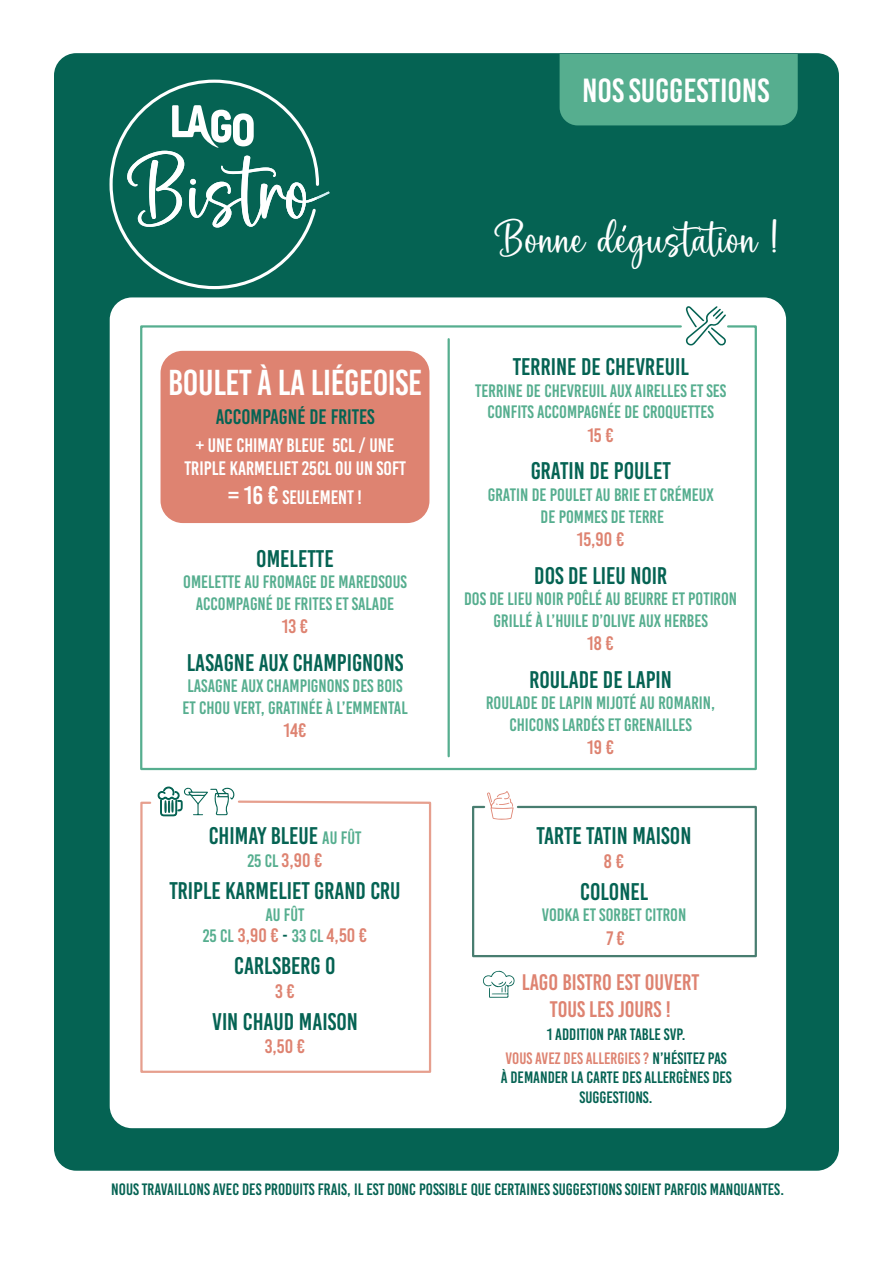
<style>
.page{position:relative;width:893px;height:1263px;background:#fff}
.page>*{position:absolute;margin:0;border:0;box-sizing:border-box;transform-origin:0 0}
.t1{font:48.3px "Wisteria";color:#fff}
.t2{font:36px "Bebas Kai";letter-spacing:-.01em;color:#fff}
.t3{font:33.45px "Bebas Kai";letter-spacing:-.005em;color:#fff}
.t4{font:24.15px "Bebas Kai";color:#056353}
.t5{font:22.5px/27px "Bebas Kai";color:#de8371;text-align:center}
.t6{font:21px "Bebas Kai";color:#056353}
.t7{font:19.5px/23.5px "Bebas Kai";color:#fff;text-align:center}
.t8{font:19.5px "Bebas Kai";color:#de8371}
.t9{font:18px/21.6px "Bebas Kai";color:#56ae8f;text-align:center}
.t10{font:16.5px/23.4px "Bebas Kai";color:#056353;text-align:center}
.s1{font-size:25.5px}
.s2{font-size:18px;color:#56ae8f}
.s3{font-size:18px;color:#056353}
.s4{color:#de8371}
</style>
<div class="page">
<div style="left:54px;top:53px;width:785px;height:1118px;background:#056353;border-radius:22px"></div>
<div style="left:110px;top:297px;width:676px;height:831px;background:#fff;border-radius:22px"></div>
<svg style="left:109px;top:79px;width:201px;height:211px"></svg>
<svg style="left:127px;top:105px;width:203px;height:123px"></svg>
<svg style="left:140px;top:325px;width:617px;height:446px"></svg>
<svg style="left:140px;top:800px;width:292px;height:273px"></svg>
<hr style="left:448px;top:339px;width:2px;height:417px;background:#56ae8f">
<svg style="left:685px;top:306px;width:41px;height:40px"></svg>
<svg style="left:622px;top:225px;width:4px;height:7px"></svg>
<div style="left:560px;top:54px;width:238px;height:71px;background:#56ae8f"></div>
<svg style="left:472px;top:791px;width:285px;height:167px"></svg>
<svg style="left:157px;top:787px;width:78px;height:29px"></svg>
<div style="left:161px;top:351px;width:268px;height:172px;background:#de8371;border-radius:22px"></div>
<svg style="left:483px;top:970px;width:32px;height:28px"></svg>
<h3 class="t3" style="left:582px;top:72px;width:189px">NOS SUGGESTIONS</h3>
<h2 class="t2" style="left:168px;top:363px;width:255px">BOULET À LA LIÉGEOISE</h2>
<p class="t6" style="left:216px;top:405px;width:161px">ACCOMPAGNÉ DE FRITES</p>
<p class="t7" style="left:184px;top:433px;width:223px">+ UNE CHIMAY BLEUE 5CL / UNE<br>TRIPLE KARMELIET 25CL OU UN SOFT</p>
<p class="t7" style="left:228px;top:485px;width:135px"><span class="s1">= 16 €</span> SEULEMENT !</p>
<h3 class="t4" style="left:256px;top:545px;width:79px">OMELETTE</h3>
<p class="t9" style="left:183px;top:571px;width:225px">OMELETTE AU FROMAGE DE MAREDSOUS<br>ACCOMPAGNÉ DE FRITES ET SALADE</p>
<p class="t8" style="left:282px;top:616px;width:28px">13 €</p>
<h3 class="t4" style="left:187px;top:649px;width:218px">LASAGNE AUX CHAMPIGNONS</h3>
<p class="t9" style="left:183px;top:675px;width:227px;text-align:left">LASAGNE AUX CHAMPIGNONS DES BOIS<br>ET CHOU VERT, GRATINÉE À L’EMMENTAL</p>
<p class="t8" style="left:283px;top:720px;width:24px">14€</p>
<h3 class="t4" style="left:209px;top:822px;width:154px">CHIMAY BLEUE <span class="s2">AU FÛT</span></h3>
<p class="t8" style="left:247px;top:850px;width:77px"><span class="s2">25 CL</span> 3,90 €</p>
<h3 class="t4" style="left:169px;top:878px;width:233px">TRIPLE KARMELIET GRAND CRU</h3>
<p class="t9" style="left:265px;top:904px;width:41px">AU FÛT</p>
<p class="t8" style="left:203px;top:925px;width:166px"><span class="s2">25 CL</span> 3,90 € <span class="s3">-</span> <span class="s2">33 CL</span> 4,50 €</p>
<h3 class="t4" style="left:234px;top:953px;width:103px">CARLSBERG 0</h3>
<p class="t8" style="left:275px;top:980px;width:21px">3 €</p>
<h3 class="t4" style="left:212px;top:1008px;width:147px">VIN CHAUD MAISON</h3>
<p class="t8" style="left:265px;top:1036px;width:42px">3,50 €</p>
<h1 class="t1" style="left:492px;top:218px;width:288px">Bonne dégustation !</h1>
<h3 class="t4" style="left:513px;top:354px;width:177px">TERRINE DE CHEVREUIL</h3>
<p class="t9" style="left:475px;top:380px;width:253px">TERRINE DE CHEVREUIL AUX AIRELLES ET SES<br>CONFITS ACCOMPAGNÉE DE CROQUETTES</p>
<p class="t8" style="left:587px;top:425px;width:28px">15 €</p>
<h3 class="t4" style="left:531px;top:458px;width:142px">GRATIN DE POULET</h3>
<p class="t9" style="left:488px;top:484px;width:228px">GRATIN DE POULET AU BRIE ET CRÉMEUX<br>DE POMMES DE TERRE</p>
<p class="t8" style="left:577px;top:529px;width:49px">15,90 €</p>
<h3 class="t4" style="left:534px;top:562px;width:135px">DOS DE LIEU NOIR</h3>
<p class="t9" style="left:464px;top:588px;width:275px">DOS DE LIEU NOIR POÊLÉ AU BEURRE ET POTIRON<br>GRILLÉ À L’HUILE D’OLIVE AUX HERBES</p>
<p class="t8" style="left:587px;top:633px;width:28px">18 €</p>
<h3 class="t4" style="left:529px;top:666px;width:144px">ROULADE DE LAPIN</h3>
<p class="t9" style="left:486px;top:692px;width:231px">ROULADE DE LAPIN MIJOTÉ AU ROMARIN,<br>CHICONS LARDÉS ET GRENAILLES</p>
<p class="t8" style="left:587px;top:737px;width:28px">19 €</p>
<h3 class="t4" style="left:537px;top:823px;width:156px">TARTE TATIN MAISON</h3>
<p class="t8" style="left:604px;top:850px;width:22px">8 €</p>
<h3 class="t4" style="left:580px;top:878px;width:70px">COLONEL</h3>
<p class="t9" style="left:542px;top:904px;width:146px">VODKA ET SORBET CITRON</p>
<p class="t8" style="left:607px;top:927px;width:20px">7 €</p>
<p class="t5" style="left:522px;top:969px;width:179px">LAGO BISTRO EST OUVERT<br>TOUS LES JOURS !</p>
<p class="t10" style="left:506px;top:1023px;width:223px">1 ADDITION PAR TABLE SVP.<br><span class="s4">VOUS AVEZ DES ALLERGIES ?</span> N’HÉSITEZ PAS</p>
<p class="t10" style="left:501px;top:1068px;width:233px;line-height:19.8px">À DEMANDER LA CARTE DES ALLERGÈNES DES<br>SUGGESTIONS.</p>
<p class="t10" style="left:111px;top:1177px;width:674px">NOUS TRAVAILLONS AVEC DES PRODUITS FRAIS, IL EST DONC POSSIBLE QUE CERTAINES SUGGESTIONS SOIENT PARFOIS MANQUANTES.</p>
</div>
